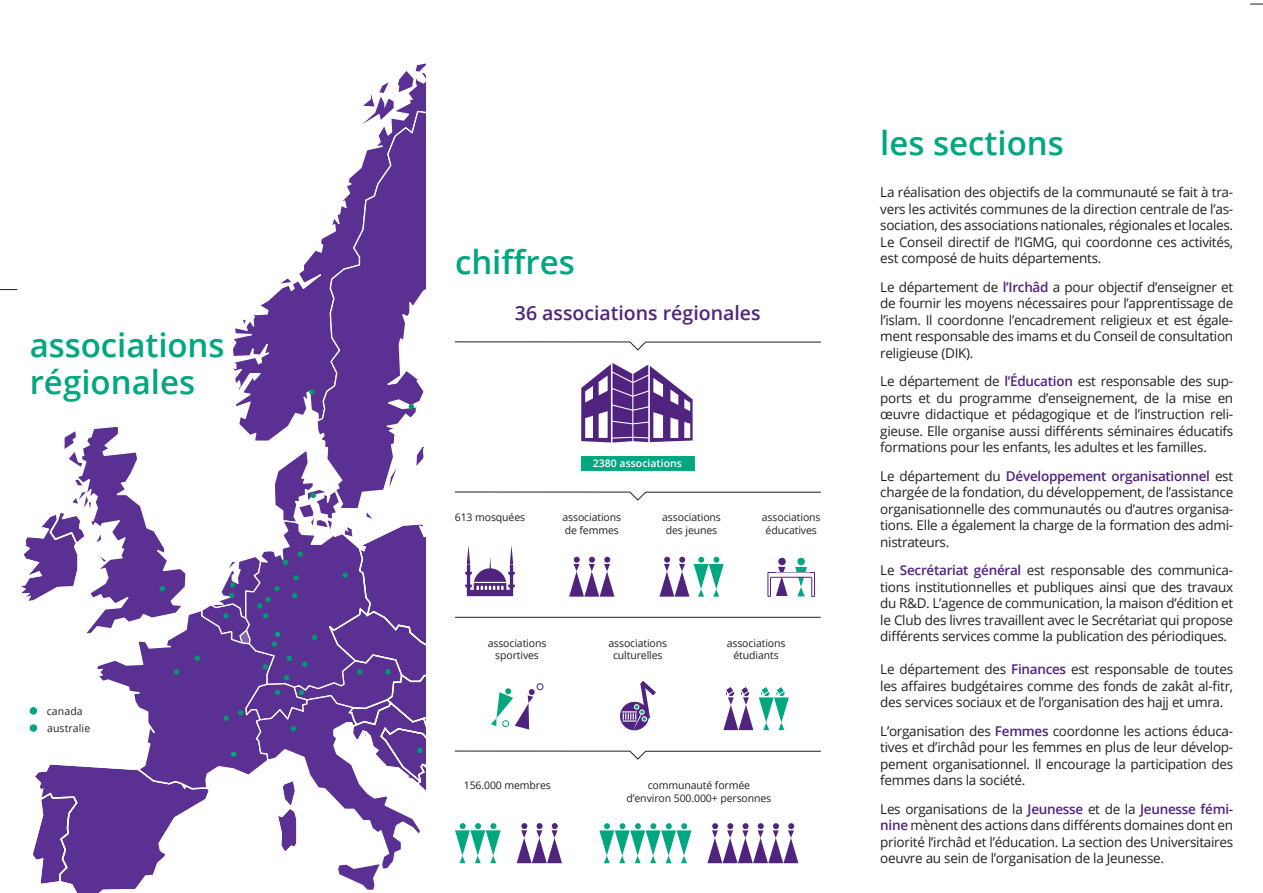
<style>
.page{position:relative;width:1263px;height:893px;background:#fff}
.page>*{position:absolute;margin:0;border:0;box-sizing:border-box;transform-origin:0 0}
.t1{font:600 33px/37.5px "Open Sans";color:#00a77f}
.t2{font:600 19.5px "Open Sans";color:#50237f}
.t3{font:13.5px/16.5px "Open Sans";letter-spacing:-.02em;color:#231f20;text-align:justify}
.t4{font:10.5px/12.6px "Open Sans";letter-spacing:-.01em;color:#231f20;text-align:center}
.t5{font:600 10.5px "Open Sans";color:#fff}
.t6{font:10.5px/17.1px "Open Sans";letter-spacing:.01em;color:#231f20}
.s1{font-weight:600;color:#50237f}
</style>
<div class="page">
<svg style="left:233px;top:251px;width:83px;height:174px"></svg>
<svg style="left:281px;top:278px;width:10px;height:5px"></svg>
<svg style="left:381px;top:63px;width:44px;height:25px"></svg>
<svg style="left:243px;top:320px;width:3px;height:4px"></svg>
<svg style="left:316px;top:88px;width:109px;height:337px"></svg>
<svg style="left:309px;top:389px;width:6px;height:6px"></svg>
<svg style="left:409px;top:404px;width:5px;height:5px"></svg>
<svg style="left:581px;top:363px;width:112px;height:80px"></svg>
<div style="left:581px;top:456px;width:113px;height:15px;background:#00a77f;border:1px solid #00a77f"></div>
<svg style="left:723px;top:687px;width:30px;height:43px"></svg>
<svg style="left:759px;top:687px;width:30px;height:43px"></svg>
<svg style="left:491px;top:683px;width:53px;height:47px"></svg>
<svg style="left:569px;top:557px;width:45px;height:40px"></svg>
<svg style="left:659px;top:557px;width:65px;height:40px"></svg>
<svg style="left:465px;top:545px;width:50px;height:51px"></svg>
<svg style="left:707px;top:823px;width:91px;height:40px"></svg>
<svg style="left:599px;top:823px;width:92px;height:40px"></svg>
<svg style="left:455px;top:823px;width:46px;height:40px"></svg>
<svg style="left:516px;top:823px;width:46px;height:40px"></svg>
<hr style="left:455px;top:617px;width:366px;height:1px;background:#231f20">
<svg style="left:454px;top:492px;width:367px;height:8px"></svg>
<svg style="left:454px;top:751px;width:367px;height:9px"></svg>
<svg style="left:454px;top:341px;width:367px;height:9px"></svg>
<svg style="left:0;top:289px;width:17px;height:1px"></svg>
<svg style="left:768px;top:557px;width:47px;height:40px"></svg>
<svg style="left:776px;top:573px;width:34px;height:4px"></svg>
<hr style="left:770px;top:577px;width:41px;height:1px;background:#50237f">
<svg style="left:620px;top:680px;width:36px;height:51px"></svg>
<svg style="left:21px;top:425px;width:404px;height:468px"></svg>
<svg style="left:1250px;top:4px;width:13px;height:1px"></svg>
<h1 class="t1" style="left:30px;top:325px;width:196px">associations régionales</h1>
<p class="t6" style="left:47px;top:702px;width:45px">canada australie</p>
<h1 class="t1" style="left:455px;top:242px;width:121px">chiffres</h1>
<h2 class="t2" style="left:515px;top:300px;width:247px">36 associations régionales</h2>
<p class="t4" style="left:455px;top:511px;width:72px">613 mosquées</p>
<p class="t5" style="left:593px;top:456px;width:90px">2380 associations</p>
<p class="t4" style="left:562px;top:511px;width:60px;text-align:left">associations de femmes</p>
<p class="t4" style="left:662px;top:511px;width:60px">associations des jeunes</p>
<p class="t4" style="left:762px;top:511px;width:60px">associations éducatives</p>
<p class="t4" style="left:488px;top:636px;width:60px">associations sportives</p>
<p class="t4" style="left:608px;top:636px;width:60px">associations culturelles</p>
<p class="t4" style="left:727px;top:636px;width:60px">associations étudiants</p>
<p class="t4" style="left:464px;top:779px;width:89px">156.000 membres</p>
<p class="t4" style="left:626px;top:779px;width:146px">communauté formée d’environ 500.000+ personnes</p>
<h1 class="t1" style="left:880px;top:124px;width:185px">les sections</h1>
<p class="t3" style="left:880px;top:184px;width:354px">La réalisation des objectifs de la communauté se fait à tra&shy;vers les activités communes de la direction centrale de l’as&shy;sociation, des associations nationales, régionales et locales.<br>Le Conseil directif de l’IGMG, qui coordonne ces activités, est composé de huits départements.</p>
<p class="t3" style="left:880px;top:278px;width:354px">Le département de <span class="s1">l’Irchâd</span> a pour objectif d’enseigner et de fournir les moyens nécessaires pour l’apprentissage de l’islam. Il coordonne l’encadrement religieux et est égale&shy;ment responsable des imams et du Conseil de consultation religieuse (DIK).</p>
<p class="t3" style="left:880px;top:373px;width:354px">Le département de <span class="s1">l’Éducation</span> est responsable des sup&shy;ports et du programme d’enseignement, de la mise en œuvre didactique et pédagogique et de l’instruction reli&shy;gieuse. Elle organise aussi différents séminaires éducatifs formations pour les enfants, les adultes et les familles.</p>
<p class="t3" style="left:880px;top:467px;width:354px">Le département du <span class="s1">Développement organisationnel</span> est chargée de la fondation, du développement, de l’assistance organisationnelle des communautés ou d’autres organisa&shy;tions. Elle a également la charge de la formation des admi&shy;nistrateurs.</p>
<p class="t3" style="left:880px;top:562px;width:354px">Le <span class="s1">Secrétariat général</span> est responsable des communica&shy;tions institutionnelles et publiques ainsi que des travaux du R&amp;D. L’agence de communication, la maison d’édition et le Club des livres travaillent avec le Secrétariat qui propose différents services comme la publication des périodiques.</p>
<p class="t3" style="left:880px;top:661px;width:354px">Le département des <span class="s1">Finances</span> est responsable de toutes les affaires budgétaires comme des fonds de zakât al-fitr, des services sociaux et de l’organisation des hajj et umra.</p>
<p class="t3" style="left:880px;top:722px;width:354px">L’organisation des <span class="s1">Femmes</span> coordonne les actions éduca&shy;tives et d’irchâd pour les femmes en plus de leur dévelop&shy;pement organisationnel. Il encourage la participation des femmes dans la société.</p>
<p class="t3" style="left:880px;top:800px;width:354px">Les organisations de la <span class="s1">Jeunesse</span> et de la <span class="s1">Jeunesse fémi&shy;nine</span> mènent des actions dans différents domaines dont en priorité l’irchâd et l’éducation. La section des Universitaires oeuvre au sein de l’organisation de la Jeunesse.</p>
</div>
